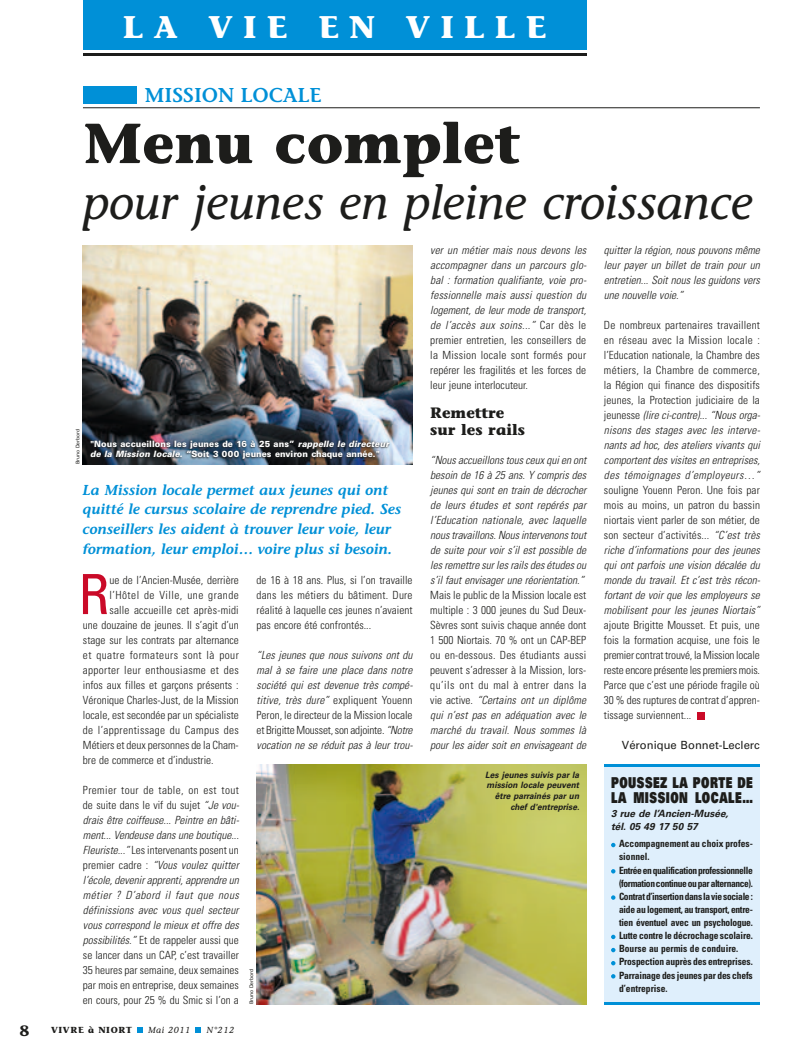
<style>
.page{position:relative;width:811px;height:1059px;background:#fff}
.page>*{position:absolute;margin:0;border:0;box-sizing:border-box;transform-origin:0 0}
.t1{font:700 56.25px "Stone Informal";color:#1d1d1b}
.t2{font:condensed 55.5px "Univers";color:#ca0a28}
.t3{font:italic 47.5px "Stone Informal";color:#1d1d1b}
.t4{font:700 31.25px "Stone Informal";letter-spacing:.325em;color:#fff}
.t5{font:600 20px "Stone Informal";color:#0090d7}
.t6{font:900 15px/15.6px "Univers";letter-spacing:.05em;color:#1d1d1b;scale:.7 1}
.t7{font:700 15px/17.5px "Stone Informal";color:#1d1d1b}
.t8{font:italic 600 14.38px/19.8px "Stone Informal";color:#0090d7}
.t9{font:italic 300 condensed 11.25px/15px "Univers";color:#1d1d1b;text-align:justify}
.t10{font:300 condensed 11.25px/15px "Univers";color:#1d1d1b;text-align:justify}
.t11{font:300 condensed 11.25px "Univers";letter-spacing:.03em;color:#1d1d1b}
.t12{font:300 condensed 11.25px "Univers";letter-spacing:.04em;color:#1d1d1b}
.t13{font:300 condensed 11.25px "Univers";letter-spacing:.02em;color:#1d1d1b}
.t14{font:300 condensed 11.25px "Univers";letter-spacing:.045em;color:#1d1d1b}
.t15{font:11.25px "Univers";color:#1d1d1b}
.t16{font:700 condensed 10px/13.1px "Univers";letter-spacing:-.015em;color:#1d1d1b;scale:.95 1}
.t17{font:italic 700 10px/13.1px "Univers";color:#1d1d1b}
.t18{font:900 8.75px/10.6px "Univers";letter-spacing:.005em;color:#fff;scale:.95 1}
.t19{font:italic 700 8.75px/10.6px "Univers";letter-spacing:.005em;color:#1d1d1b;text-align:right;scale:.95 1}
.t20{font:italic 8.75px "Stone Informal";letter-spacing:.075em;color:#1d1d1b}
.t21{font:700 8.75px "Stone Informal";letter-spacing:.075em;color:#1d1d1b}
.t22{font:5px "Univers";color:#1d1d1b}
.s1{font-style:italic}
.s2{font-style:normal}
</style>
<div class="page">
<svg style="left:137px;top:1027px;width:6px;height:5px"></svg>
<svg style="left:196px;top:1027px;width:5px;height:5px"></svg>
<div style="left:83px;top:0;width:503px;height:49px;background:#0090d7"></div>
<hr style="left:83px;top:53px;width:503px;height:2px;background:#1d1d1b">
<div style="left:697px;top:712px;width:7px;height:7px;background:#ca0a28"></div>
<div style="left:83px;top:86px;width:53px;height:18px;background:#0090d7"></div>
<hr style="left:83px;top:107px;width:677px;height:1px;background:#1d1d1b">
<img style="left:83px;top:245px;width:329px;height:219px">
<img style="left:257px;top:764px;width:329px;height:240px">
<img style="left:88px;top:439px;width:302px;height:22px">
<div style="left:604px;top:764px;width:156px;height:240px;background:#dfeffc"></div>
<svg style="left:611px;top:843px;width:4px;height:4px"></svg>
<svg style="left:611px;top:869px;width:4px;height:4px"></svg>
<svg style="left:611px;top:895px;width:4px;height:5px"></svg>
<svg style="left:611px;top:935px;width:4px;height:4px"></svg>
<svg style="left:611px;top:948px;width:4px;height:4px"></svg>
<svg style="left:611px;top:961px;width:4px;height:4px"></svg>
<svg style="left:611px;top:974px;width:4px;height:4px"></svg>
<hr style="left:604px;top:1002px;width:156px;height:2px;background:#0090d7">
<hr style="left:604px;top:764px;width:156px;height:3px;background:#0090d7">
<h3 class="t4" style="left:123px;top:7px;width:425px">la v ie en v ille</h3>
<h3 class="t5" style="left:145px;top:83px;width:178px">MISSION LOCALE</h3>
<h1 class="t1" style="left:83px;top:108px;width:438px">Menu complet</h1>
<h3 class="t3" style="left:83px;top:175px;width:671px">pour jeunes en pleine croissance</h3>
<p class="t22" style="left:75px;top:464px;width:37px;rotate:-90deg">Bruno Derbord</p>
<p class="t18" style="left:90px;top:438px;width:316px">"Nous accueillons les jeunes de 16 à 25 ans” <span class="s1">rappelle le directeur de la Mission locale.</span> “Soit 3 000 jeunes environ chaque année."</p>
<p class="t8" style="left:83px;top:480px;width:320px">La Mission locale permet aux jeunes qui ont quitté le cursus scolaire de reprendre pied. Ses conseillers les aident à trouver leur voie, leur formation, leur emploi… voire plus si besoin.</p>
<h2 class="t2" style="left:79px;top:559px;width:32px">R</h2>
<p class="t10" style="left:109px;top:573px;width:131px">ue de l’Ancien-Musée, derrière</p>
<p class="t14" style="left:109px;top:588px;width:131px">l’Hôtel de Ville, une grande</p>
<p class="t13" style="left:109px;top:603px;width:131px">salle accueille cet après-midi</p>
<p class="t10" style="left:83px;top:618px;width:157px">une douzaine de jeunes. Il s’agit d’un</p>
<p class="t10" style="left:83px;top:632px;width:157px">stage sur les contrats par alternance</p>
<p class="t12" style="left:83px;top:648px;width:157px">et quatre formateurs sont là pour</p>
<p class="t11" style="left:83px;top:663px;width:157px">apporter leur enthousiasme et des</p>
<p class="t10" style="left:83px;top:677px;width:157px">infos aux filles et garçons présents :</p>
<p class="t10" style="left:83px;top:692px;width:157px">Véronique Charles-Just, de la Mission</p>
<p class="t10" style="left:83px;top:707px;width:157px">locale, est secondée par un spécialiste</p>
<p class="t11" style="left:83px;top:723px;width:157px">de l’apprentissage du Campus des</p>
<p class="t10" style="left:83px;top:737px;width:157px">Métiers et deux personnes de la Cham-</p>
<p class="t10" style="left:83px;top:752px;width:132px">bre de commerce et d’industrie.</p>
<p class="t9" style="left:83px;top:782px;width:157px"><span class="s2">Premier tour de table, on est tout de suite dans le vif du sujet</span> “Je vou&shy;drais être coiffeuse... Peintre en bâti&shy;ment... Vendeuse dans une boutique...<br>Fleuriste...” <span class="s2">Les intervenants posent un premier cadre :</span> “Vous voulez quitter l’école, devenir apprenti, apprendre un métier ? D’abord il faut que nous définissions avec vous quel secteur vous correspond le mieux et offre des possibilités.” <span class="s2">Et de rappeler aussi que se lancer dans un CAP, c’est travailler 35 heures par semaine, deux semaines par mois en entreprise, deux semaines en cours, pour 25 % du Smic si l’on a</span></p>
<h3 class="t7" style="left:20px;top:1022px;width:11px">8</h3>
<p class="t21" style="left:51px;top:1024px;width:83px">Vivre à Niort</p>
<p class="t20" style="left:148px;top:1024px;width:44px">Mai 2011</p>
<p class="t20" style="left:206px;top:1024px;width:29px">N°212</p>
<p class="t10" style="left:257px;top:572px;width:157px">de 16 à 18 ans. Plus, si l’on travaille dans les métiers du bâtiment. Dure réalité à laquelle ces jeunes n’avaient pas encore été confrontés...</p>
<p class="t9" style="left:257px;top:647px;width:157px">“Les jeunes que nous suivons ont du mal à se faire une place dans notre société qui est devenue très compé&shy;titive, très dure” <span class="s2">expliquent Youenn Peron, le directeur de la Mission locale et Brigitte Mousset, son adjointe.</span> “Notre vocation ne se réduit pas à leur trou-</p>
<p class="t22" style="left:248px;top:1004px;width:37px;rotate:-90deg">Bruno Derbord</p>
<p class="t9" style="left:430px;top:242px;width:157px">ver un métier mais nous devons les accompagner dans un parcours glo&shy;bal : formation qualifiante, voie pro&shy;fessionnelle mais aussi question du logement, de leur mode de transport, de l’accès aux soins...” <span class="s2">Car dès le premier entretien, les conseillers de la Mission locale sont formés pour repérer les fragilités et les forces de leur jeune interlocuteur.</span></p>
<h3 class="t7" style="left:430px;top:404px;width:96px">Remettre sur les rails</h3>
<p class="t9" style="left:430px;top:453px;width:157px">“Nous accueillons tous ceux qui en ont besoin de 16 à 25 ans. Y compris des jeunes qui sont en train de décrocher de leurs études et sont repérés par l’Education nationale, avec laquelle nous travaillons. Nous intervenons tout de suite pour voir s’il est possible de les remettre sur les rails des études ou s’il faut envisager une réorientation.”</p>
<p class="t10" style="left:430px;top:587px;width:158px">Mais le public de la Mission locale est multiple : 3 000 jeunes du Sud Deux-Sèvres sont suivis chaque année dont 1 500 Niortais. 70 % ont un CAP-BEP ou en-dessous. Des étudiants aussi peuvent s’adresser à la Mission, lors&shy;qu’ils ont du mal à entrer dans la vie active. <span class="s1">“Certains ont un diplôme qui n’est pas en adéquation avec le marché du travail. Nous sommes là pour les aider soit en envisageant de</span></p>
<p class="t19" style="left:485px;top:769px;width:100px">Les jeunes suivis par la mission locale peuvent être parrainés par un chef d'entreprise.</p>
<p class="t9" style="left:604px;top:242px;width:157px">quitter la région, nous pouvons même leur payer un billet de train pour un entretien... Soit nous les guidons vers une nouvelle voie.”</p>
<p class="t10" style="left:604px;top:317px;width:158px">De nombreux partenaires travaillent en réseau avec la Mission locale : l’Education nationale, la Chambre des métiers, la Chambre de commerce, la Région qui finance des dispositifs jeunes, la Protection judiciaire de la jeunesse <span class="s1">(lire ci-contre)</span>... <span class="s1">“Nous orga&shy;nisons des stages avec les interve&shy;nants ad hoc, des ateliers vivants qui comportent des visites en entreprises, des témoignages d’employeurs…”</span></p>
<p class="t9" style="left:604px;top:482px;width:157px"><span class="s2">souligne Youenn Peron. Une fois par mois au moins, un patron du bassin niortais vient parler de son métier, de son secteur d’activités...</span> “C’est très riche d’informations pour des jeunes qui ont parfois une vision décalée du monde du travail. Et c’est très récon&shy;fortant de voir que les employeurs se mobilisent pour les jeunes Niortais”</p>
<p class="t10" style="left:604px;top:617px;width:158px">ajoute Brigitte Mousset. Et puis, une fois la formation acquise, une fois le premier contrat trouvé, la Mission locale reste encore présente les premiers mois.<br>Parce que c’est une période fragile où 30 % des ruptures de contrat d’appren&shy;tissage surviennent...</p>
<p class="t15" style="left:622px;top:738px;width:140px">Véronique Bonnet-Leclerc</p>
<h3 class="t6" style="left:611px;top:774px;width:204px">POUSSEZ LA PORTE DE<br>LA MISSION LOCALE…</h3>
<p class="t17" style="left:611px;top:806px;width:119px">3 rue de l’Ancien-Musée, tél. 05 49 17 50 57</p>
<p class="t16" style="left:619px;top:837px;width:142px">Accompagnement au choix profes&shy;sionnel.<br>Entréeenqualificationprofessionnelle (formationcontinueouparalternance).<br>Contratd’insertiondanslaviesociale: aide au logement, au transport, entre&shy;tien éventuel avec un psychologue.<br>Lutte contre le décrochage scolaire.<br>Bourse au permis de conduire.<br>Prospection auprès des entreprises.<br>Parrainage des jeunes par des chefs d’entreprise.</p>
</div>
